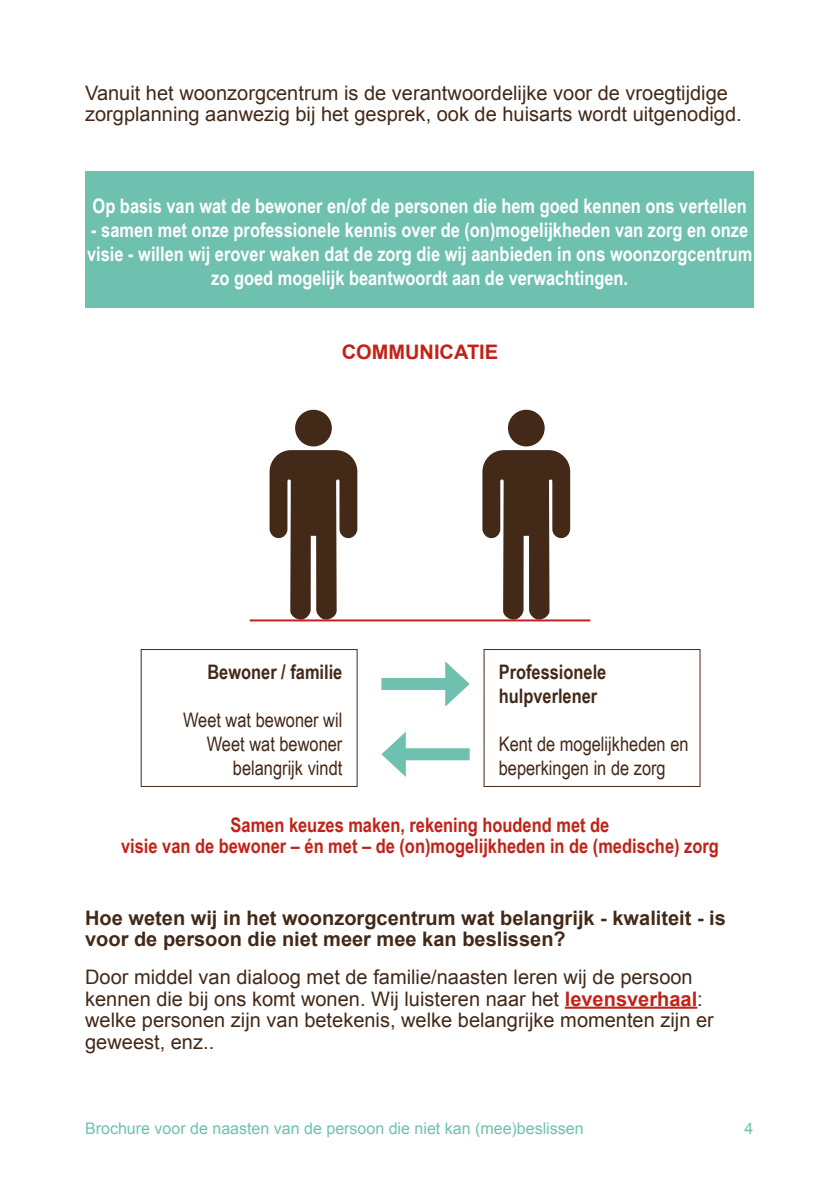
<style>
.page{position:relative;width:840px;height:1191px;background:#fff}
.page>*{position:absolute;margin:0;border:0;box-sizing:border-box;transform-origin:0 0}
.t1{font:20px/21.6px "Arial";color:#432918}
.t2{font:700 20px/24px "Arial Narrow";color:#fff;text-align:center}
.t3{font:700 20px/21.6px "Arial Narrow";color:#c22218;text-align:center}
.t4{font:700 20px/21.6px "Arial";color:#432918}
.t5{font:20px/24px "Arial Narrow";color:#432918;text-align:right}
.t6{font:700 20px/24px "Arial Narrow";color:#432918}
.t7{font:700 20px "Arial";color:#c22218}
.t8{font:16px "Arial";color:#6dc1ae}
.s1{font-weight:700;color:#c22218}
</style>
<div class="page">
<hr style="left:564px;top:1006px;width:133px;height:2px;background:#c22218">
<div style="left:86px;top:172px;width:667px;height:136px;background:#6dc1ae"></div>
<svg style="left:269px;top:450px;width:88px;height:169px"></svg>
<div style="left:295px;top:410px;width:36px;height:36px;background:#432918;border-radius:50%"></div>
<svg style="left:482px;top:450px;width:88px;height:169px"></svg>
<div style="left:507px;top:410px;width:37px;height:36px;background:#432918;border-radius:50%"></div>
<div style="left:141px;top:649px;width:216px;height:138px;border:1px solid #432918"></div>
<div style="left:483px;top:649px;width:217px;height:138px;border:1px solid #432918"></div>
<div style="left:381px;top:678px;width:73px;height:12px;background:#6dc1ae"></div>
<svg style="left:445px;top:661px;width:24px;height:45px"></svg>
<div style="left:396px;top:748px;width:73px;height:12px;background:#6dc1ae"></div>
<svg style="left:381px;top:732px;width:24px;height:44px"></svg>
<hr style="left:249px;top:619px;width:341px;height:2px;background:#c22218">
<p class="t1" style="left:85px;top:82px;width:657px">Vanuit het woonzorgcentrum is de verantwoordelijke voor de vroegtijdige zorgplanning aanwezig bij het gesprek, ook de huisarts wordt uitgenodigd.</p>
<p class="t2" style="left:93px;top:193px;width:655px">Op basis van wat de bewoner en/of de personen die hem goed kennen ons vertellen</p>
<p class="t2" style="left:87px;top:217px;width:666px">- samen met onze professionele kennis over de (on)mogelijkheden van zorg en onze visie - willen wij erover waken dat de zorg die wij aanbieden in ons woonzorgcentrum zo goed mogelijk beantwoordt aan de verwachtingen.</p>
<p class="t7" style="left:341px;top:338px;width:158px">COMMUNICATIE</p>
<p class="t6" style="left:207px;top:659px;width:136px">Bewoner / familie</p>
<p class="t5" style="left:183px;top:707px;width:161px">Weet wat bewoner wil<br>Weet wat bewoner belangrijk vindt</p>
<p class="t6" style="left:498px;top:659px;width:109px">Professionele hulpverlener</p>
<p class="t5" style="left:498px;top:731px;width:191px;text-align:left">Kent de mogelijkheden en beperkingen in de zorg</p>
<p class="t3" style="left:121px;top:812px;width:598px">Samen keuzes maken, rekening houdend met de<br>visie van de bewoner – én met – de (on)mogelijkheden in de (medische) zorg</p>
<p class="t4" style="left:85px;top:907px;width:642px">Hoe weten wij in het woonzorgcentrum wat belangrijk - kwaliteit - is voor de persoon die niet meer mee kan beslissen?</p>
<p class="t1" style="left:85px;top:966px;width:630px">Door middel van dialoog met de familie/naasten leren wij de persoon kennen die bij ons komt wonen. Wij luisteren naar het <span class="s1">levensverhaal</span>: welke personen zijn van betekenis, welke belangrijke momenten zijn er geweest, enz..</p>
<p class="t8" style="left:85px;top:1117px;width:500px">Brochure voor de naasten van de persoon die niet kan (mee)beslissen</p>
<p class="t8" style="left:744px;top:1118px;width:10px">4</p>
</div>
